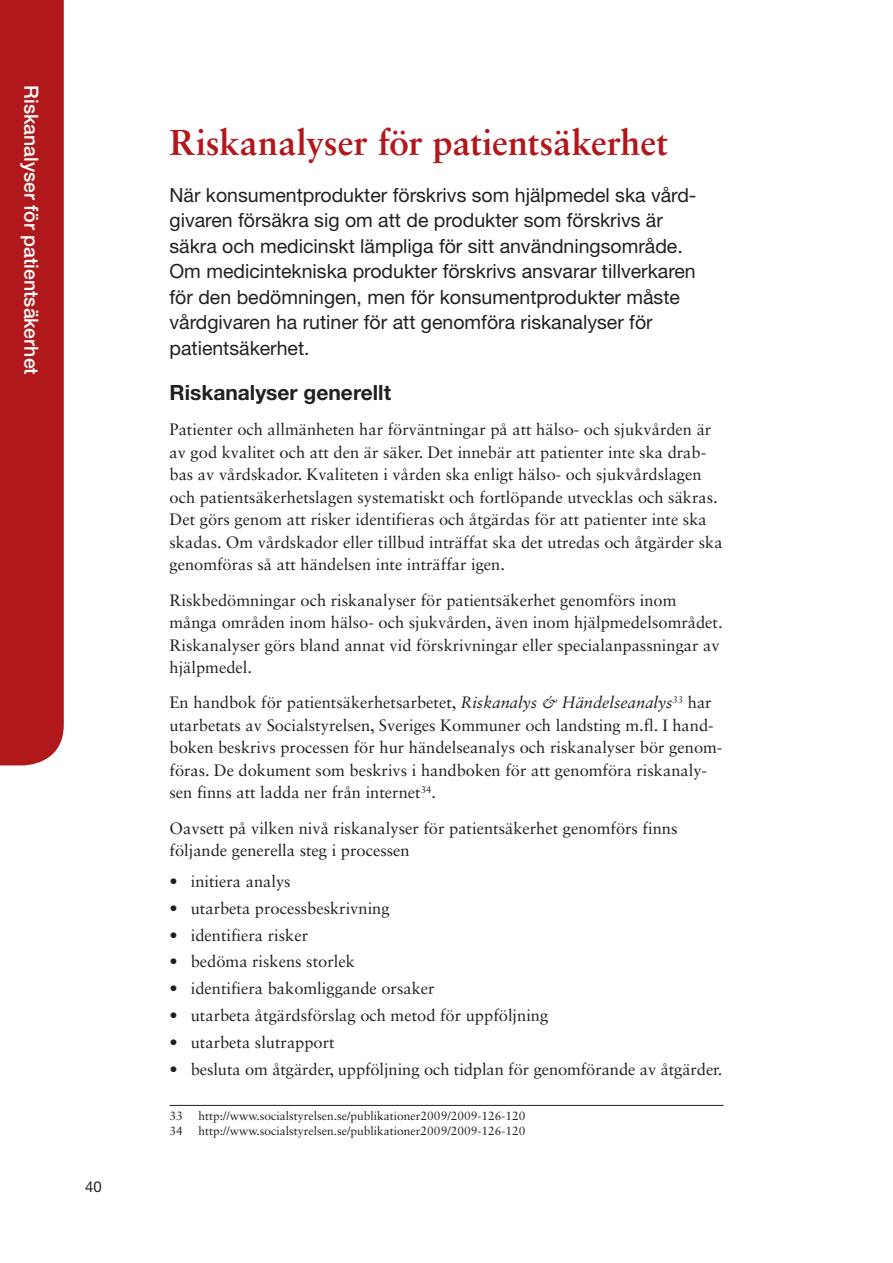
<style>
.page{position:relative;width:893px;height:1263px;background:#fff}
.page>*{position:absolute;margin:0;border:0;box-sizing:border-box;transform-origin:0 0}
.H1_-_inlaga{font:700 36px "Sabon LT Std";letter-spacing:-.01em;color:#b1181c}
.t1{font:700 21px "Helvetica Neue LT Std";color:#231f20}
.Ingress_Helvetica{font:19.5px/25.5px "Helvetica Neue LT Std";color:#231f20}
.t2{font:500 19.5px "Helvetica Neue LT Std";color:#fff}
.P2{font:16.5px/22.5px "Sabon LT Std";color:#231f20}
.t3{font:15px "Helvetica Neue LT Std";color:#231f20}
.Sidfot{font:12px "Sabon LT Std";color:#231f20}
.s1{font-style:italic}
</style>
<div class="page">
<hr style="left:169px;top:1105px;width:554px;height:1px;background:#231f20">
<div style="left:0;top:0;width:64px;height:765px;background:#b1181c"></div>
<p class="t2" style="left:43px;top:85px;width:291px;rotate:90deg">Riskanalyser för patientsäkerhet</p>
<p class="t3" style="left:85px;top:1177px;width:18px">40</p>
<p class="H1_-_inlaga" style="left:169px;top:120px;width:500px">Riskanalyser för patientsäkerhet</p>
<p class="Ingress_Helvetica" style="left:169px;top:182px;width:529px">När konsumentprodukter förskrivs som hjälpmedel ska vård&shy;givaren försäkra sig om att de produkter som förskrivs är säkra och medicinskt lämpliga för sitt användningsområde.<br>Om medicintekniska produkter förskrivs ansvarar tillverkaren för den bedömningen, men för konsumentprodukter måste vårdgivaren ha rutiner för att genomföra riskanalyser för patientsäkerhet.</p>
<h2 class="t1" style="left:169px;top:380px;width:223px">Riskanalyser generellt</h2>
<p class="P2" style="left:169px;top:418px;width:555px">Patienter och allmänheten har förväntningar på att hälso- och sjukvården är av god kvalitet och att den är säker. Det innebär att patienter inte ska drab&shy;bas av vårdskador. Kvaliteten i vården ska enligt hälso- och sjukvårdslagen och patientsäkerhetslagen systematiskt och fortlöpande utvecklas och säkras.<br>Det görs genom att risker identifieras och åtgärdas för att patienter inte ska skadas. Om vårdskador eller tillbud inträffat ska det utredas och åtgärder ska genomföras så att händelsen inte inträffar igen.</p>
<p class="P2" style="left:169px;top:588px;width:555px">Riskbedömningar och riskanalyser för patientsäkerhet genomförs inom många områden inom hälso- och sjukvården, även inom hjälpmedelsområdet.<br>Riskanalyser görs bland annat vid förskrivningar eller specialanpassningar av hjälpmedel.</p>
<p class="P2" style="left:169px;top:691px;width:554px">En handbok för patientsäkerhetsarbetet, <span class="s1">Riskanalys &amp; Händelseanalys</span><sup>33</sup> har utarbetats av Socialstyrelsen, Sveriges Kommuner och landsting m.fl. I hand&shy;boken beskrivs processen för hur händelseanalys och riskanalyser bör genom&shy;föras. De dokument som beskrivs i handboken för att genomföra riskanaly&shy;sen finns att ladda ner från internet<sup>34</sup>.</p>
<p class="P2" style="left:169px;top:816px;width:509px">Oavsett på vilken nivå riskanalyser för patientsäkerhet genomförs finns följande generella steg i processen</p>
<p class="P2" style="left:169px;top:870px;width:123px">• initiera analys</p>
<p class="P2" style="left:169px;top:897px;width:222px">• utarbeta processbeskrivning</p>
<p class="P2" style="left:169px;top:923px;width:140px">• identifiera risker</p>
<p class="P2" style="left:169px;top:950px;width:187px">• bedöma riskens storlek</p>
<p class="P2" style="left:169px;top:977px;width:267px">• identifiera bakomliggande orsaker</p>
<p class="P2" style="left:169px;top:1004px;width:380px">• utarbeta åtgärdsförslag och metod för uppföljning</p>
<p class="P2" style="left:169px;top:1030px;width:167px">• utarbeta slutrapport</p>
<p class="P2" style="left:169px;top:1057px;width:554px">• besluta om åtgärder, uppföljning och tidplan för genomförande av åtgärder.</p>
<p class="Sidfot" style="left:169px;top:1109px;width:15px">33</p>
<p class="Sidfot" style="left:198px;top:1109px;width:329px">http://www.socialstyrelsen.se/publikationer2009/2009-126-120</p>
<p class="Sidfot" style="left:169px;top:1124px;width:15px">34</p>
<p class="Sidfot" style="left:198px;top:1124px;width:329px">http://www.socialstyrelsen.se/publikationer2009/2009-126-120</p>
</div>
